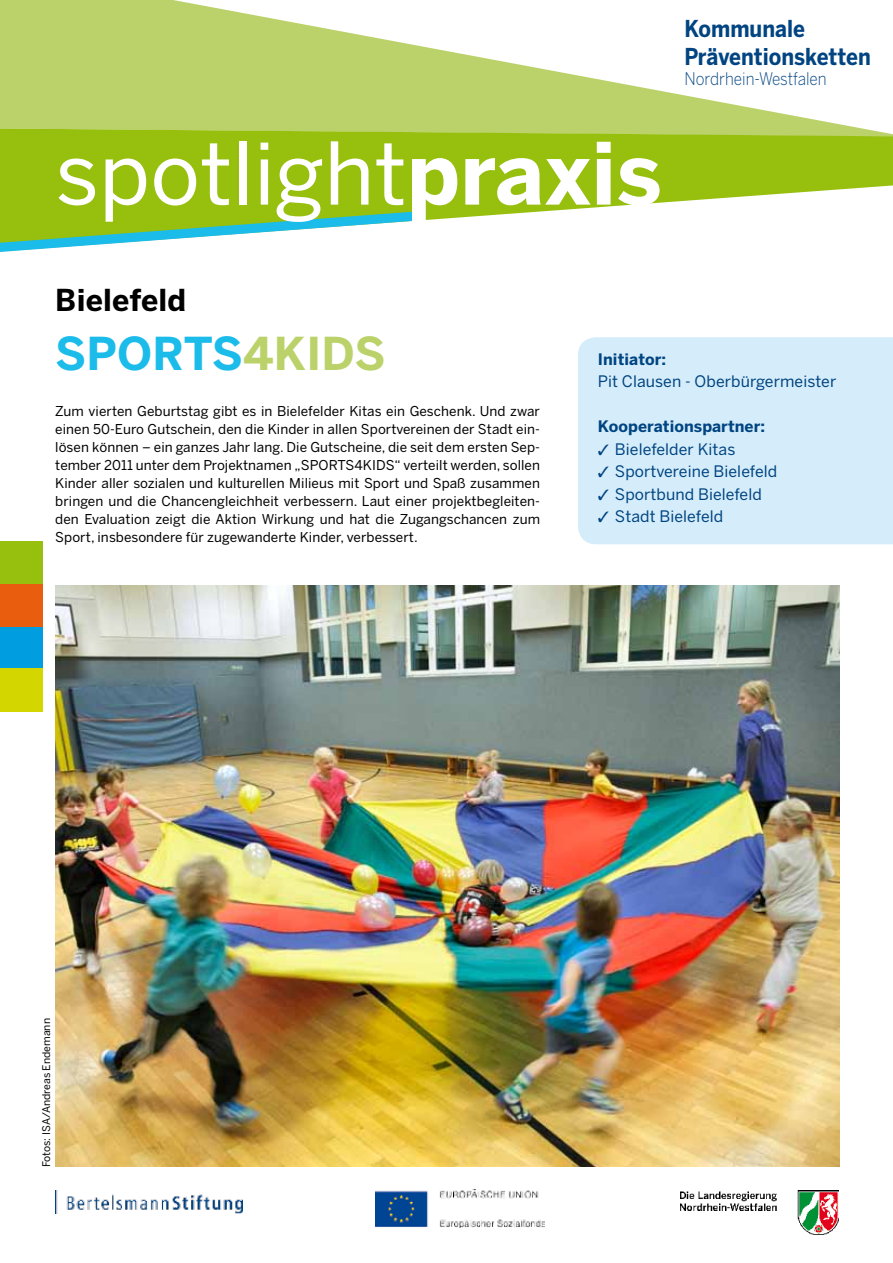
<style>
.page{position:relative;width:893px;height:1263px;background:#fff}
.page>*{position:absolute;margin:0;border:0;box-sizing:border-box;transform-origin:0 0}
.t1{font:85.5px "Benton Sans";color:#fff}
.t2{font:700 45px "Benton Sans";letter-spacing:.005em;color:#1bbbea}
.t3{font:700 30px "Benton Sans";letter-spacing:.005em;color:#000}
.t4{font:700 23.1px/27.8px "Benton Sans";color:#004481;scale:.89 1}
.t5{font:300 17.25px "Benton Sans";color:#004481;scale:.89 1}
.t6{font:15.75px "Benton Sans";letter-spacing:.005em;color:#004481}
.t7{font:700 15.75px "Benton Sans";letter-spacing:.005em;color:#004481}
.t8{font:13.5px/18px "Benton Sans";letter-spacing:.005em;color:#000;text-align:justify}
.t9{font:10.5px "Benton Sans";color:#000}
.s1{font-weight:700}
.s2{color:#bbd26a}
</style>
<div class="page">
<img style="left:55px;top:585px;width:784px;height:581px">
<svg style="left:0;top:0;width:859px;height:128px;fill:#bbd26a"></svg>
<svg style="left:0;top:128px;width:893px;height:93px;background:#a3c62b"></svg>
<div style="left:578px;top:337px;width:315px;height:207px;background:#d5edfa"></div>
<div style="left:0;top:541px;width:43px;height:43px;background:#97bf0d"></div>
<div style="left:0;top:584px;width:43px;height:44px;background:#e95d0f"></div>
<div style="left:0;top:627px;width:43px;height:43px;background:#009ee0"></div>
<div style="left:0;top:669px;width:43px;height:43px;background:#d4d600"></div>
<div style="left:598px;top:352px;width:295px;height:187px;background:#d5edfa"></div>
<svg style="left:0;top:211px;width:416px;height:41px"></svg>
<img style="left:680px;top:1190px;width:158px;height:44px">
<img style="left:376px;top:1190px;width:168px;height:38px">
<img style="left:55px;top:1190px;width:188px;height:23px">
<h1 class="t1" style="left:55px;top:123px;width:608px">spotlight<span class="s1">praxis</span></h1>
<h3 class="t4" style="left:684px;top:14px;width:211px">Kommunale<br>Präventionsketten</h3>
<p class="t5" style="left:684px;top:69px;width:161px">Nordrhein-Westfalen</p>
<h3 class="t3" style="left:55px;top:282px;width:132px">Bielefeld</h3>
<h2 class="t2" style="left:55px;top:327px;width:332px">SPORTS<span class="s2">4KIDS</span></h2>
<p class="t8" style="left:55px;top:402px;width:486px">Zum vierten Geburtstag gibt es in Bielefelder Kitas ein Geschenk. Und zwar einen 50-Euro Gutschein, den die Kinder in allen Sportvereinen der Stadt ein&shy;lösen können – ein ganzes Jahr lang. Die Gutscheine, die seit dem ersten Sep&shy;tember 2011 unter dem Projektnamen „SPORTS4KIDS“ verteilt werden, sollen Kinder aller sozialen und kulturellen Milieus mit Sport und Spaß zusammen bringen und die Chancengleichheit verbessern. Laut einer projektbegleiten&shy;den Evaluation zeigt die Aktion Wirkung und hat die Zugangschancen zum Sport, insbesondere für zugewanderte Kinder, verbessert.</p>
<p class="t7" style="left:598px;top:349px;width:70px">Initiator:</p>
<p class="t6" style="left:598px;top:372px;width:240px">Pit Clausen - Oberbürgermeister</p>
<p class="t7" style="left:598px;top:417px;width:169px">Kooperationspartner:</p>
<p class="t6" style="left:598px;top:440px;width:139px">✓ Bielefelder Kitas</p>
<p class="t6" style="left:598px;top:462px;width:181px">✓ Sportvereine Bielefeld</p>
<p class="t6" style="left:598px;top:485px;width:165px">✓ Sportbund Bielefeld</p>
<p class="t6" style="left:598px;top:507px;width:127px">✓ Stadt Bielefeld</p>
<p class="t9" style="left:40px;top:1167px;width:150px;rotate:-90deg">Fotos: ISA/Andreas Endemann</p>
</div>
